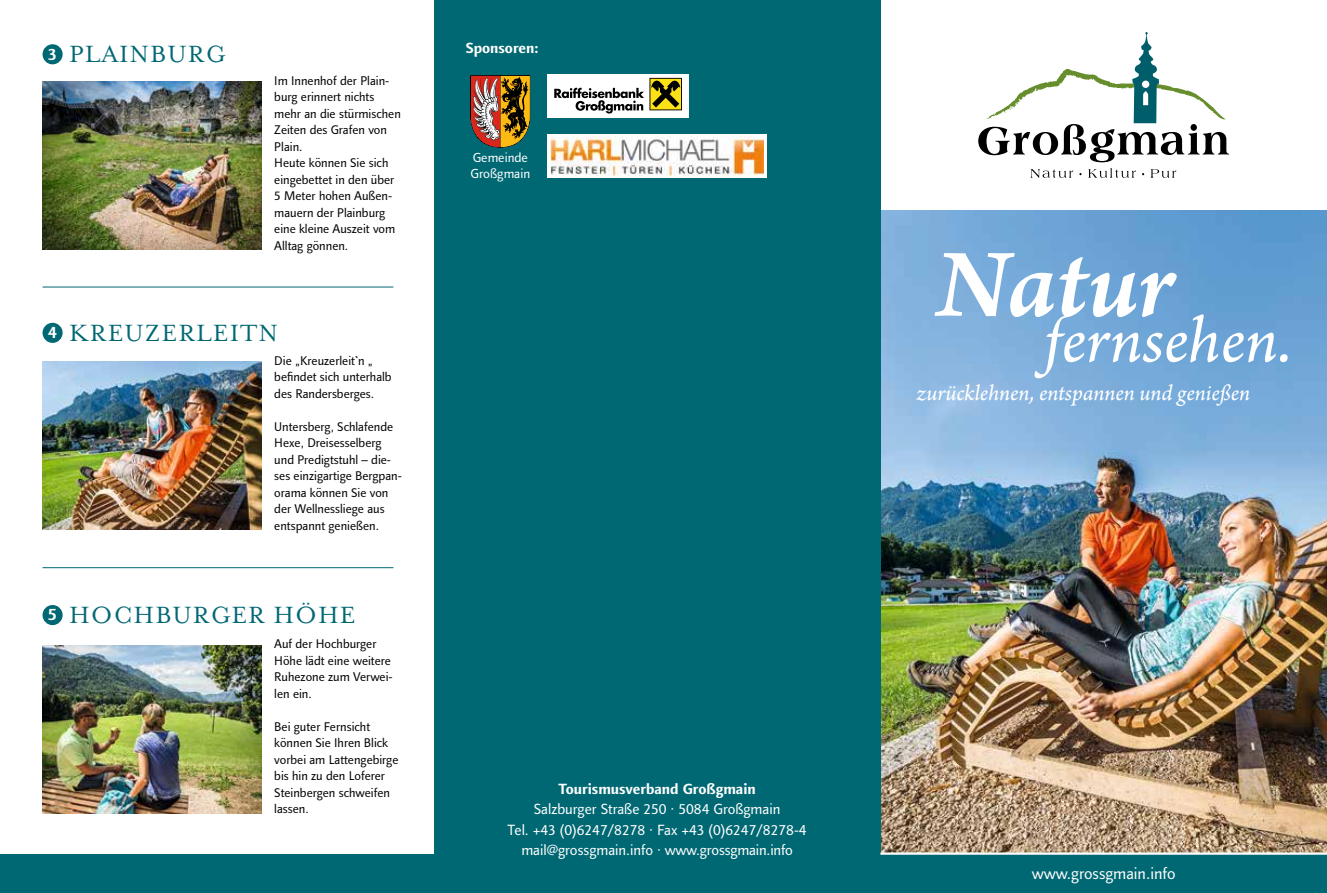
<style>
.page{position:relative;width:1327px;height:893px;background:#fff}
.page>*{position:absolute;margin:0;border:0;box-sizing:border-box;transform-origin:0 0}
.t1{font:27px "Mrs Eaves Roman";letter-spacing:.04em;color:#006873}
.t2{font:23.25px "Arno Pro Italic Sm Text";letter-spacing:-.005em;color:#fff}
.t3{font:16.5px "Linotype Finnegan";color:#fff}
.t4{font:15px/20.2px "Linotype Finnegan";color:#fff;text-align:center}
.t5{font:700 15px "Linotype Finnegan";color:#fff}
.t6{font:13.35px/16px "Linotype Finnegan";color:#fff}
.t7{font:12.75px/16.5px "Linotype Finnegan";color:#000}
.s1{font-family:"Linotype Finnegan";font-weight:700;font-size:16.8px;color:#fff}
</style>
<div class="page">
<img style="left:880px;top:210px;width:447px;height:642px">
<div style="left:434px;top:0;width:446px;height:893px;background:#006873"></div>
<div style="left:0;top:855px;width:1327px;height:38px;background:#006873"></div>
<svg style="left:1030px;top:169px;width:43px;height:9px"></svg>
<svg style="left:1088px;top:168px;width:48px;height:10px"></svg>
<svg style="left:1150px;top:169px;width:26px;height:9px"></svg>
<svg style="left:978px;top:32px;width:251px;height:130px"></svg>
<svg style="left:934px;top:253px;width:353px;height:125px"></svg>
<img style="left:43px;top:82px;width:218px;height:168px">
<div style="left:43px;top:44px;width:20px;height:20px;background:#006873;border-radius:50%"></div>
<div style="left:43px;top:323px;width:20px;height:20px;background:#006873;border-radius:50%"></div>
<img style="left:43px;top:645px;width:218px;height:168px">
<div style="left:43px;top:605px;width:20px;height:20px;background:#006873;border-radius:50%"></div>
<hr style="left:43px;top:287px;width:350px;height:1px;background:#006873">
<hr style="left:43px;top:567px;width:350px;height:1px;background:#006873">
<img style="left:43px;top:362px;width:218px;height:168px">
<div style="left:547px;top:74px;width:142px;height:44px;background:#fff"></div>
<svg style="left:649px;top:78px;width:33px;height:32px"></svg>
<svg style="left:650px;top:79px;width:31px;height:30px"></svg>
<svg style="left:554px;top:88px;width:90px;height:26px"></svg>
<div style="left:547px;top:134px;width:219px;height:44px;background:#fff"></div>
<img style="left:550px;top:136px;width:213px;height:40px">
<svg style="left:470px;top:75px;width:60px;height:73px;background:#92673c"></svg>
<h1 class="t1" style="left:48px;top:40px;width:179px"><span class="s1">3</span> PLAINBURG</h1>
<p class="t7" style="left:274px;top:72px;width:128px">Im Innenhof der Plain&shy;burg erinnert nichts mehr an die stürmischen<br>Zeiten des Grafen von<br>Plain.<br>Heute können Sie sich eingebettet in den über<br>5 Meter hohen Außen&shy;mauern der Plainburg eine kleine Auszeit vom<br>Alltag gönnen.</p>
<h1 class="t1" style="left:48px;top:318px;width:232px"><span class="s1">4</span> KREUZERLEITN</h1>
<p class="t7" style="left:274px;top:352px;width:119px">Die „Kreuzerleit`n „ befindet sich unterhalb des Randersberges.</p>
<p class="t7" style="left:274px;top:418px;width:129px">Untersberg, Schlafende<br>Hexe, Dreisesselberg und Predigtstuhl – die&shy;ses einzigartige Bergpan&shy;orama können Sie von der Wellnessliege aus entspannt genießen.</p>
<h1 class="t1" style="left:48px;top:600px;width:309px"><span class="s1">5</span> HOCHBURGER HÖHE</h1>
<p class="t7" style="left:274px;top:636px;width:120px">Auf der Hochburger<br>Höhe lädt eine weitere<br>Ruhezone zum Verwei&shy;len ein.</p>
<p class="t7" style="left:274px;top:718px;width:126px">Bei guter Fernsicht können Sie Ihren Blick vorbei am Lattengebirge bis hin zu den Loferer<br>Steinbergen schweifen lassen.</p>
<p class="t5" style="left:466px;top:40px;width:74px">Sponsoren:</p>
<p class="t6" style="left:470px;top:150px;width:61px">Gemeinde<br>Großgmain</p>
<p class="t5" style="left:558px;top:780px;width:199px">Tourismusverband Großgmain</p>
<p class="t4" style="left:507px;top:799px;width:300px">Salzburger Straße 250 · 5084 Großgmain<br>Tel. +43 (0)6247/8278 · Fax +43 (0)6247/8278-4 mail@grossgmain.info · www.grossgmain.info</p>
<h2 class="t2" style="left:916px;top:379px;width:335px">zurücklehnen, entspannen und genießen</h2>
<p class="t3" style="left:1031px;top:863px;width:145px">www.grossgmain.info</p>
</div>
